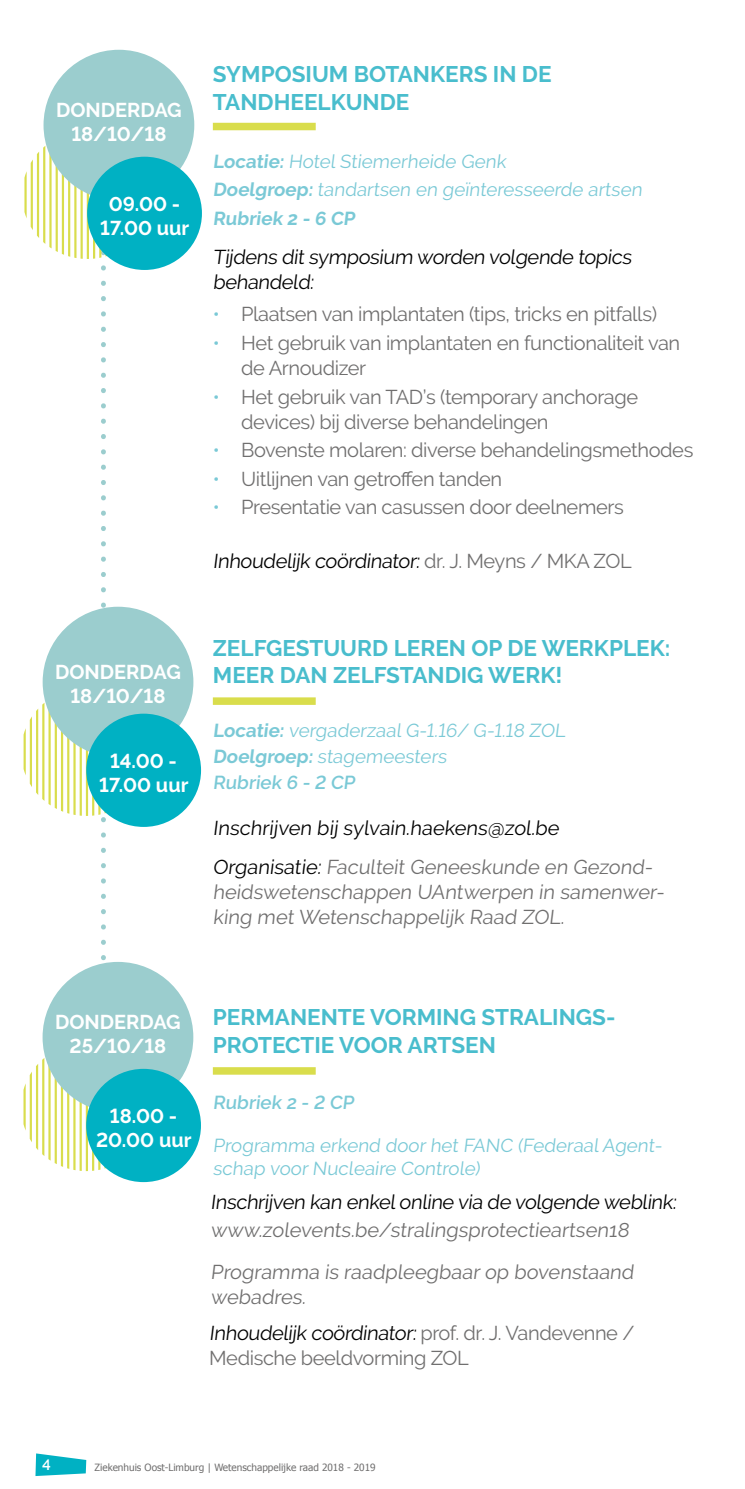
<style>
.page{position:relative;width:745px;height:1489px;background:#fff}
.page>*{position:absolute;margin:0;border:0;box-sizing:border-box;transform-origin:0 0}
.t1{font:700 22.5px/27.5px "Raleway";color:#49bdcd}
.t2{font:20px/25px "Raleway";letter-spacing:-.02em;color:#706f6f}
.t3{font:20px/25px "Raleway";letter-spacing:-.02em;color:#000}
.t4{font:700 20px/24px "Raleway";color:#fff;text-align:center}
.t5{font:18.75px/28.5px "Raleway";color:#7ac9d6}
.t6{font:600 18.75px "Raleway";color:#7ac9d6}
.t7{font:600 15px "Raleway";color:#fff}
.t8{font:10px "Tahoma";color:#706f6f}
.s1{font-weight:700}
.s2{color:#7ac9d6}
.s3{color:#706f6f}
.s4{font-weight:600}
.s5{color:#000}
</style>
<div class="page">
<svg style="left:35px;top:1453px;width:51px;height:22px"></svg>
<hr style="left:87px;top:131px;width:2px;height:128px;background:#d9dd4c">
<svg style="left:24px;top:146px;width:59px;height:113px"></svg>
<div style="left:43px;top:50px;width:151px;height:150px;background:#9bcdce;border-radius:50%"></div>
<div style="left:87px;top:157px;width:115px;height:113px;background:#00b1c3;border-radius:50%"></div>
<div style="left:213px;top:123px;width:102px;height:7px;background:#d9dd4c"></div>
<div style="left:213px;top:697px;width:102px;height:8px;background:#d9dd4c"></div>
<div style="left:213px;top:1067px;width:102px;height:7px;background:#d9dd4c"></div>
<hr style="left:86px;top:1042px;width:2px;height:128px;background:#d9dd4c">
<svg style="left:23px;top:1042px;width:59px;height:128px"></svg>
<svg style="left:92px;top:1151px;width:17px;height:19px"></svg>
<div style="left:43px;top:961px;width:150px;height:151px;background:#9bcdce;border-radius:50%"></div>
<div style="left:86px;top:1068px;width:115px;height:113px;background:#00b1c3;border-radius:50%"></div>
<hr style="left:86px;top:687px;width:2px;height:128px;background:#d9dd4c">
<svg style="left:24px;top:687px;width:58px;height:128px"></svg>
<svg style="left:92px;top:156px;width:59px;height:814px"></svg>
<div style="left:43px;top:606px;width:150px;height:151px;background:#9bcdce;border-radius:50%"></div>
<div style="left:86px;top:713px;width:115px;height:113px;background:#00b1c3;border-radius:50%"></div>
<p class="t4" style="left:56px;top:98px;width:127px">DONDERDAG<br>18/10/18</p>
<p class="t4" style="left:100px;top:192px;width:91px">09.00 -<br>17.00 uur</p>
<p class="t1" style="left:213px;top:60px;width:340px">SYMPOSIUM BOTANKERS IN DE<br>TANDHEELKUNDE</p>
<p class="t5" style="left:213px;top:147px;width:433px"><span class="s1">Locatie:</span> Hotel Stiemerheide Genk<br><span class="s1">Doelgroep:</span> tandartsen en geïnteresseerde artsen<br><span class="s1">Rubriek 2 - 6 CP</span></p>
<p class="t3" style="left:213px;top:245px;width:423px">Tijdens dit symposium worden volgende topics behandeld:</p>
<p class="t2" style="left:213px;top:302px;width:445px"><span class="s2">•</span> Plaatsen van implantaten (tips, tricks en pitfalls)</p>
<p class="t2" style="left:241px;top:330px;width:440px;text-indent:-28px"><span class="s2">•</span> Het gebruik van implantaten en functionaliteit van de Arnoudizer</p>
<p class="t2" style="left:241px;top:384px;width:398px;text-indent:-28px"><span class="s2">•</span> Het gebruik van TAD’s (temporary anchorage devices) bij diverse behandelingen</p>
<p class="t2" style="left:213px;top:437px;width:481px"><span class="s2">•</span> Bovenste molaren: diverse behandelingsmethodes</p>
<p class="t2" style="left:213px;top:466px;width:290px"><span class="s2">•</span> Uitlijnen van getroffen tanden</p>
<p class="t2" style="left:213px;top:494px;width:412px"><span class="s2">•</span> Presentatie van casussen door deelnemers</p>
<p class="t3" style="left:213px;top:548px;width:420px">Inhoudelijk coördinator: <span class="s3">dr. J. Meyns / MKA ZOL</span></p>
<p class="t4" style="left:55px;top:660px;width:127px">DONDERDAG<br>18/10/18</p>
<p class="t4" style="left:99px;top:748px;width:91px">14.00 -<br>17.00 uur</p>
<p class="t1" style="left:213px;top:634px;width:458px">ZELFGESTUURD LEREN OP DE WERKPLEK:<br>MEER DAN ZELFSTANDIG WERK!</p>
<p class="t5" style="left:213px;top:717px;width:356px;line-height:26px"><span class="s1">Locatie:</span> vergaderzaal G-1.16/ G-1.18 ZOL<br><span class="s1">Doelgroep:</span> stagemeesters<br><span class="s4">Rubriek 6 - 2 CP</span></p>
<p class="t3" style="left:213px;top:807px;width:444px;line-height:39.2px">Inschrijven bij sylvain.haekens@zol.be<br>Organisatie: <span class="s3">Faculteit Geneeskunde en Gezond-</span></p>
<p class="t2" style="left:213px;top:879px;width:455px">heidswetenschappen UAntwerpen in samenwer&shy;king met Wetenschappelijk Raad ZOL.</p>
<p class="t4" style="left:55px;top:1010px;width:127px">DONDERDAG<br>25/10/18</p>
<p class="t4" style="left:96px;top:1103px;width:97px">18.00 -<br>20.00 uur</p>
<p class="t1" style="left:213px;top:1003px;width:401px">PERMANENTE VORMING STRALINGS-<br>PROTECTIE VOOR ARTSEN</p>
<p class="t6" style="left:213px;top:1091px;width:145px">Rubriek 2 - 2 CP</p>
<p class="t5" style="left:213px;top:1134px;width:453px;line-height:22.5px">Programma erkend door het FANC (FederaalAgent&shy;schap voor Nucleaire Controle)</p>
<p class="t3" style="left:210px;top:1189px;width:469px">Inschrijven kan enkelonline via de volgende weblink:</p>
<p class="t2" style="left:210px;top:1217px;width:422px">www.zolevents.be/stralingsprotectieartsen18</p>
<p class="t2" style="left:210px;top:1258px;width:427px">Programma is raadpleegbaar op bovenstaand webadres.</p>
<p class="t2" style="left:209px;top:1320px;width:426px"><span class="s5">Inhoudelijk coördinator:</span> prof. dr. J. Vandevenne /<br>Medische beeldvorming ZOL</p>
<p class="t7" style="left:42px;top:1456px;width:10px">4</p>
<p class="t8" style="left:95px;top:1460px;width:282px">Ziekenhuis Oost-Limburg | Wetenschappelijke raad 2018 - 2019</p>
</div>
